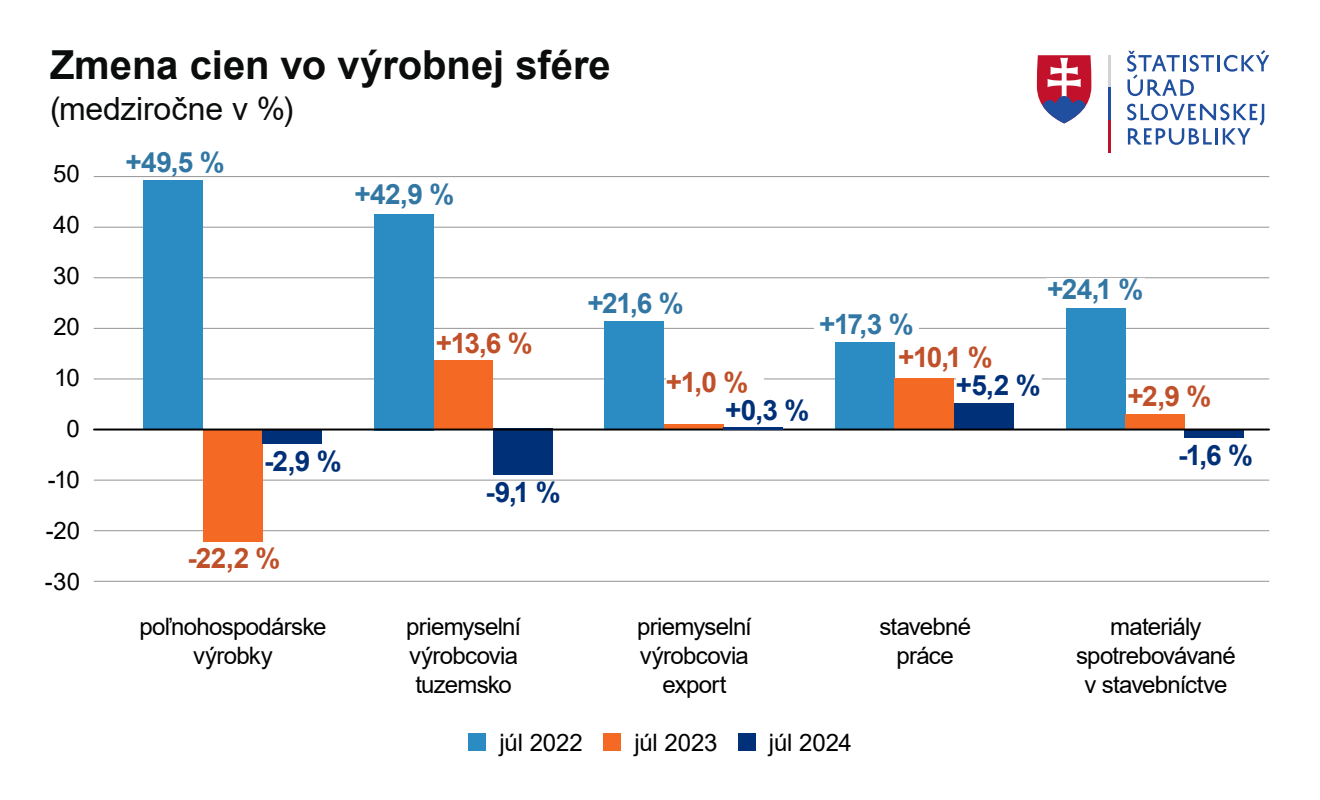
<style>
.page{position:relative;width:1320px;height:800px;background:#fff}
.page>*{position:absolute;margin:0;border:0;box-sizing:border-box;transform-origin:0 0}
.t1{font:700 40px "Arial";letter-spacing:-.005em;color:#0b0c0c}
.t2{font:32px "Arial";letter-spacing:-.005em;color:#0b0c0c}
.t3{font:700 28px "Arial";letter-spacing:-.03em;color:#3277a4}
.t4{font:700 28px "Arial";color:#c05029}
.t5{font:700 28px "Arial";color:#003078}
.t6{font:24px/28.8px "Arial";letter-spacing:-.03em;color:#000;text-align:center}
.t7{font:24px/51px "Arial";letter-spacing:-.005em;color:#000;text-align:right}
</style>
<div class="page">
<hr style="left:94px;top:480px;width:1175px;height:1px;background:#949494">
<hr style="left:94px;top:227px;width:1175px;height:1px;background:#949494">
<hr style="left:94px;top:530px;width:1175px;height:1px;background:#949494">
<hr style="left:94px;top:581px;width:1175px;height:1px;background:#949494">
<hr style="left:94px;top:176px;width:1175px;height:1px;background:#949494">
<hr style="left:94px;top:328px;width:1175px;height:1px;background:#949494">
<hr style="left:94px;top:379px;width:1175px;height:1px;background:#949494">
<hr style="left:94px;top:277px;width:1175px;height:1px;background:#949494">
<hr style="left:1217px;top:55px;width:3px;height:16px;background:#1f4f9e">
<svg style="left:1224px;top:50px;width:45px;height:22px"></svg>
<svg style="left:1127px;top:51px;width:87px;height:45px"></svg>
<svg style="left:1127px;top:104px;width:137px;height:41px"></svg>
<svg style="left:1037px;top:55px;width:54px;height:68px"></svg>
<hr style="left:1108px;top:55px;width:2px;height:33px;background:#d1d4d4">
<hr style="left:1108px;top:88px;width:2px;height:32px;background:#1f4f9e">
<hr style="left:1108px;top:120px;width:2px;height:33px;background:#c2122b">
<div style="left:144px;top:180px;width:59px;height:249px;background:#2b8cc4"></div>
<div style="left:203px;top:429px;width:60px;height:112px;background:#f46a25"></div>
<div style="left:263px;top:430px;width:59px;height:14px;background:#003078"></div>
<div style="left:605px;top:321px;width:59px;height:108px;background:#2b8cc4"></div>
<div style="left:664px;top:424px;width:60px;height:5px;background:#f46a25"></div>
<div style="left:1066px;top:308px;width:59px;height:121px;background:#2b8cc4"></div>
<div style="left:1125px;top:414px;width:60px;height:15px;background:#f46a25"></div>
<div style="left:1185px;top:430px;width:59px;height:7px;background:#003078"></div>
<div style="left:835px;top:342px;width:60px;height:88px;background:#2b8cc4"></div>
<div style="left:895px;top:378px;width:59px;height:52px;background:#f46a25"></div>
<div style="left:954px;top:403px;width:59px;height:27px;background:#003078"></div>
<div style="left:666px;top:372px;width:98px;height:20px;background:#fff"></div>
<div style="left:434px;top:361px;width:59px;height:69px;background:#f46a25"></div>
<div style="left:493px;top:429px;width:59px;height:46px;background:#003078"></div>
<div style="left:374px;top:214px;width:60px;height:217px;background:#2b8cc4"></div>
<div style="left:468px;top:733px;width:18px;height:18px;background:#2b8cc4"></div>
<div style="left:603px;top:733px;width:18px;height:18px;background:#f46a25"></div>
<div style="left:738px;top:733px;width:18px;height:18px;background:#003078"></div>
<div style="left:956px;top:375px;width:86px;height:20px;background:#fff"></div>
<div style="left:814px;top:313px;width:105px;height:21px;background:#fff"></div>
<hr style="left:94px;top:429px;width:1175px;height:2px;background:#000">
<hr style="left:724px;top:427px;width:59px;height:2px;background:#003078">
<h1 class="t1" style="left:50px;top:37px;width:562px">Zmena cien vo výrobnej sfére</h1>
<h2 class="t2" style="left:50px;top:86px;width:245px">(medziročne v %)</h2>
<p class="t7" style="left:45px;top:148px;width:37px">50<br>40<br>30<br>20<br>10<br>0 -10 -20 -30</p>
<p class="t6" style="left:406px;top:612px;width:116px;text-align:justify">priemyselní výrobcovia tuzemsko</p>
<p class="t6" style="left:637px;top:612px;width:116px">priemyselní výrobcovia export</p>
<p class="t3" style="left:125px;top:143px;width:101px">+49,5 %</p>
<p class="t3" style="left:354px;top:174px;width:101px">+42,9 %</p>
<p class="t3" style="left:1047px;top:269px;width:98px">+24,1 %</p>
<p class="t3" style="left:587px;top:283px;width:98px">+21,6 %</p>
<p class="t3" style="left:819px;top:304px;width:96px">+17,3 %</p>
<p class="t4" style="left:436px;top:324px;width:98px">+13,6 %</p>
<p class="t4" style="left:898px;top:337px;width:96px">+10,1 %</p>
<p class="t4" style="left:666px;top:363px;width:84px">+1,0 %</p>
<p class="t5" style="left:956px;top:365px;width:86px">+5,2 %</p>
<p class="t4" style="left:1128px;top:376px;width:85px">+2,9 %</p>
<p class="t5" style="left:725px;top:390px;width:86px">+0,3 %</p>
<p class="t5" style="left:1178px;top:435px;width:77px">-1,6 %</p>
<p class="t5" style="left:264px;top:441px;width:79px">-2,9 %</p>
<p class="t5" style="left:485px;top:472px;width:77px">-9,1 %</p>
<p class="t4" style="left:187px;top:538px;width:95px">-22,2 %</p>
<p class="t6" style="left:139px;top:612px;width:188px">poľnohospodárske výrobky</p>
<p class="t6" style="left:879px;top:612px;width:93px">stavebné práce</p>
<p class="t6" style="left:1076px;top:612px;width:161px">materiály spotrebovávané v stavebníctve</p>
<p class="t6" style="left:499px;top:728px;width:85px">júl 2022</p>
<p class="t6" style="left:634px;top:728px;width:85px">júl 2023</p>
<p class="t6" style="left:769px;top:728px;width:84px">júl 2024</p>
</div>
